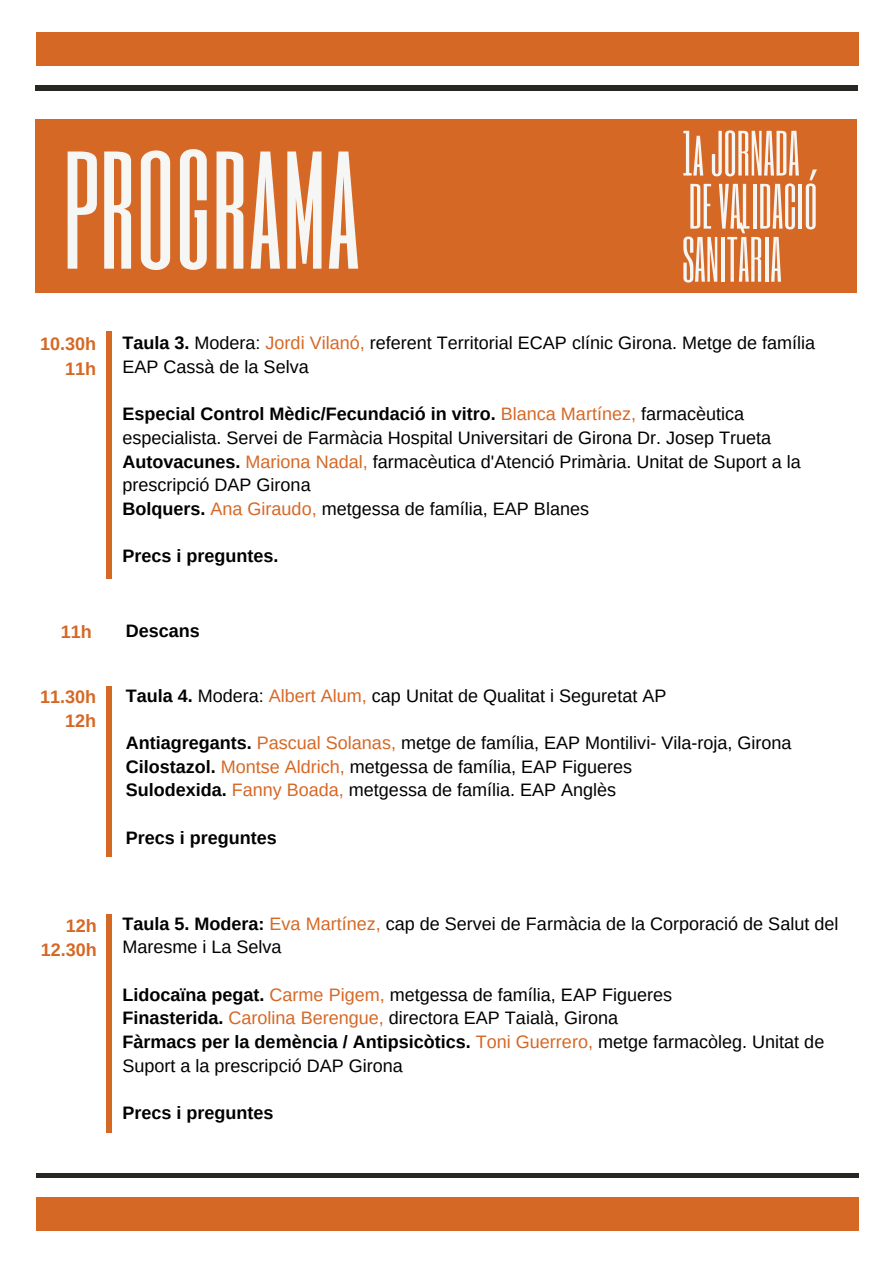
<style>
.page{position:relative;width:894px;height:1264px;background:#fff}
.page>*{position:absolute;margin:0;border:0;box-sizing:border-box;transform-origin:0 0}
.t1{font:156.15px "Six Caps";color:#f6f6f4}
.t2{font:53.1px/53.1px "Six Caps";color:#f6f6f4}
.t3{font:18px/23.7px "Arimo";color:#000}
.t4{font:700 18px "Arimo";color:#000}
.t5{font:700 18px/24.8px "Arimo";color:#d66825;text-align:right}
.s1{font-weight:700}
.s2{color:#d66825}
</style>
<div class="page">
<div style="left:36px;top:33px;width:822px;height:33px;background:#d66825"></div>
<div style="left:36px;top:1197px;width:822px;height:33px;background:#d66825"></div>
<div style="left:36px;top:1172px;width:822px;height:5px;background:#272724"></div>
<hr style="left:35px;top:86px;width:822px;height:4px;background:#272724">
<div style="left:35px;top:119px;width:821px;height:174px;background:#d66825"></div>
<div style="left:106px;top:331px;width:6px;height:247px;background:#d66825"></div>
<div style="left:106px;top:686px;width:6px;height:170px;background:#d66825"></div>
<div style="left:106px;top:914px;width:6px;height:218px;background:#d66825"></div>
<h1 class="t1" style="left:63px;top:96px;width:299px">programa</h1>
<h2 class="t2" style="left:682px;top:125px;width:136px">1a JORNADA<br>DE VALIDACIÓ<br>SANITÀRIA</h2>
<p class="t5" style="left:40px;top:331px;width:58px">10.30h<br>11h</p>
<p class="t5" style="left:61px;top:619px;width:33px">11h</p>
<p class="t3" style="left:122px;top:331px;width:694px"><span class="s1">Taula 3.</span> Modera: <span class="s2">Jordi Vilanó,</span> referent Territorial ECAP clínic Girona. Metge de família<br>EAP Cassà de la Selva</p>
<p class="t3" style="left:122px;top:402px;width:679px"><span class="s1">Especial Control Mèdic/Fecundació in vitro.</span> <span class="s2">Blanca Martínez,</span> farmacèutica especialista. Servei de Farmàcia Hospital Universitari de Girona Dr. Josep Trueta <span class="s1">Autovacunes.</span> <span class="s2">Mariona Nadal,</span> farmacèutica d'Atenció Primària. Unitat de Suport a la prescripció DAP Girona<br><span class="s1">Bolquers.</span> <span class="s2">Ana Giraudo,</span> metgessa de família, EAP Blanes</p>
<p class="t4" style="left:122px;top:546px;width:158px">Precs i preguntes.</p>
<p class="t4" style="left:126px;top:620px;width:76px">Descans</p>
<p class="t5" style="left:40px;top:684px;width:58px">11.30h<br>12h</p>
<p class="t3" style="left:126px;top:683px;width:542px"><span class="s1">Taula 4.</span> Modera: <span class="s2">Albert Alum,</span> cap Unitat de Qualitat i Seguretat AP</p>
<p class="t3" style="left:126px;top:731px;width:667px"><span class="s1">Antiagregants.</span> <span class="s2">Pascual Solanas,</span> metge de família, EAP Montilivi- Vila-roja, Girona<br><span class="s1">Cilostazol.</span> <span class="s2">Montse Aldrich,</span> metgessa de família, EAP Figueres<br><span class="s1">Sulodexida.</span> <span class="s2">Fanny Boada,</span> metgessa de família. EAP Anglès</p>
<p class="t4" style="left:126px;top:827px;width:153px">Precs i preguntes</p>
<p class="t5" style="left:41px;top:912px;width:58px">12h<br>12.30h</p>
<p class="t3" style="left:122px;top:911px;width:717px"><span class="s1">Taula 5. Modera:</span> <span class="s2">Eva Martínez,</span> cap de Servei de Farmàcia de la Corporació de Salut del<br>Maresme i La Selva</p>
<p class="t3" style="left:122px;top:982px;width:703px"><span class="s1">Lidocaïna pegat.</span> <span class="s2">Carme Pigem,</span> metgessa de família, EAP Figueres<br><span class="s1">Finasterida.</span> <span class="s2">Carolina Berengue,</span> directora EAP Taialà, Girona<br><span class="s1">Fàrmacs per la demència / Antipsicòtics.</span> <span class="s2">Toni Guerrero,</span> metge farmacòleg. Unitat de Suport a la prescripció DAP Girona</p>
<p class="t4" style="left:122px;top:1102px;width:153px">Precs i preguntes</p>
</div>
